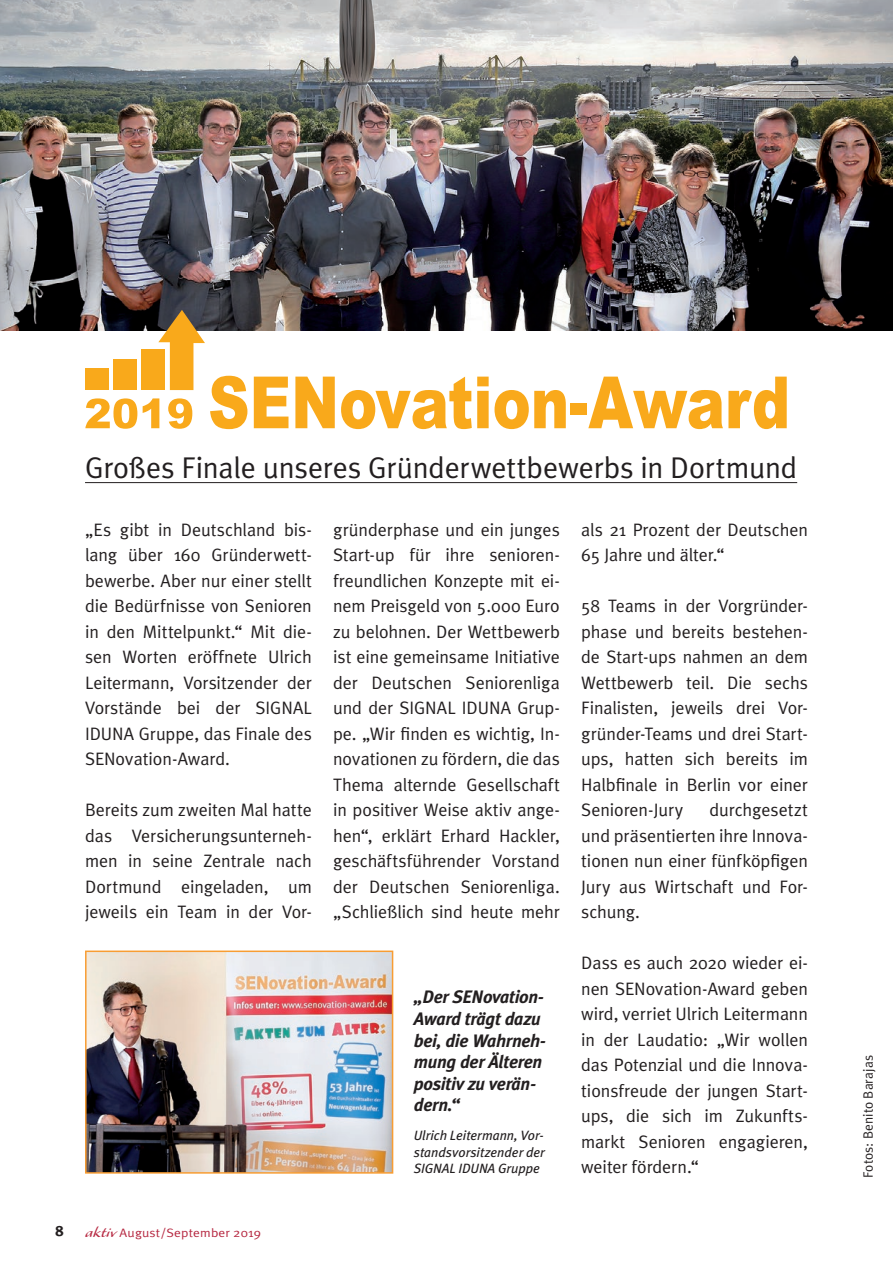
<style>
.page{position:relative;width:893px;height:1263px;background:#fff}
.page>*{position:absolute;margin:0;border:0;box-sizing:border-box;transform-origin:0 0}
.t1{font:30px "Meta Plus Normal";letter-spacing:-.005em;color:#231f20}
.t2{font:18px/25.5px "Meta Plus Normal";letter-spacing:-.005em;color:#231f20;text-align:justify}
.t3{font:italic 700 18px/21.6px "Meta Plus";letter-spacing:-.02em;color:#231f20}
.t4{font:700 15px "Meta Plus";color:#231f20}
.t5{font:italic 13.5px/16.2px "Meta Plus";color:#231f20;text-align:justify}
.t6{font:13.5px "Meta Plus Normal";letter-spacing:.005em;color:#231f20}
.t7{font:12.15px "Meta Plus Normal";letter-spacing:.01em;color:#b62841;scale:1.11 1}
.s1{font-family:"Alexa Std";font-size:16.2px}
</style>
<div class="page">
<img style="left:0;top:0;width:893px;height:330px">
<div style="left:141px;top:350px;width:24px;height:40px;background:#f9a91b"></div>
<div style="left:113px;top:360px;width:24px;height:30px;background:#f9a91b"></div>
<div style="left:85px;top:369px;width:24px;height:21px;background:#f9a91b"></div>
<svg style="left:254px;top:377px;width:34px;height:51px"></svg>
<svg style="left:295px;top:377px;width:40px;height:51px"></svg>
<svg style="left:341px;top:377px;width:225px;height:52px"></svg>
<div style="left:570px;top:404px;width:17px;height:11px;background:#f9a91b"></div>
<svg style="left:588px;top:377px;width:199px;height:52px"></svg>
<svg style="left:85px;top:398px;width:52px;height:31px"></svg>
<svg style="left:143px;top:310px;width:104px;height:119px"></svg>
<hr style="left:85px;top:482px;width:712px;height:1px;background:#231f20">
<img style="left:88px;top:953px;width:302px;height:218px">
<div style="left:85px;top:950px;width:308px;height:224px;border:2px solid #f89d33"></div>
<h1 class="t1" style="left:85px;top:451px;width:714px">Großes Finale unseres Gründerwettbewerbs in Dortmund</h1>
<p class="t2" style="left:85px;top:516px;width:228px">„Es gibt in Deutschland bis&shy;lang über 160 Gründerwett&shy;bewerbe. Aber nur einer stellt die Bedürfnisse von Senioren in den Mittelpunkt.“ Mit die&shy;sen Worten eröffnete Ulrich Leitermann, Vorsitzender der Vorstände bei der SIGNAL IDUNA Gruppe, das Finale des SENovation-Award.</p>
<p class="t2" style="left:85px;top:797px;width:228px">Bereits zum zweiten Mal hatte das Versicherungsunterneh&shy;men in seine Zentrale nach Dortmund eingeladen, um jeweils ein Team in der Vor-</p>
<p class="t4" style="left:55px;top:1222px;width:10px">8</p>
<p class="t7" style="left:85px;top:1225px;width:160px"><span class="s1">aktiv</span> August/September 2019</p>
<p class="t2" style="left:333px;top:516px;width:228px">gründerphase und ein junges Start-up für ihre senioren&shy;freundlichen Konzepte mit ei&shy;nem Preisgeld von 5.000 Euro zu belohnen. Der Wettbewerb ist eine gemeinsame Initiative der Deutschen Seniorenliga und der SIGNAL IDUNA Grup&shy;pe. „Wir finden es wichtig, In&shy;novationen zu fördern, die das Thema alternde Gesellschaft in positiver Weise aktiv ange&shy;hen“, erklärt Erhard Hackler, geschäftsführender Vorstand der Deutschen Seniorenliga. „Schließlich sind heute mehr</p>
<p class="t3" style="left:414px;top:986px;width:134px">„Der SENovation-<br>Award trägt dazu bei, die Wahrneh&shy;mung der Älteren positiv zu verän&shy;dern.“</p>
<p class="t5" style="left:414px;top:1127px;width:132px">Ulrich Leitermann, Vor&shy;standsvorsitzender der SIGNAL IDUNA Gruppe</p>
<p class="t2" style="left:581px;top:516px;width:228px">als 21 Prozent der Deutschen<br>65 Jahre und älter.“</p>
<p class="t2" style="left:581px;top:593px;width:228px">58 Teams in der Vorgründer&shy;phase und bereits bestehen&shy;de Start-ups nahmen an dem Wettbewerb teil. Die sechs Finalisten, jeweils drei Vor&shy;gründer-Teams und drei Start&shy;ups, hatten sich bereits im Halbfinale in Berlin vor einer Senioren-Jury</p>
<p class="t2" style="left:581px;top:797px;width:228px;text-indent:128px">durchgesetzt und präsentierten ihre Innova&shy;tionen nun einer fünfköpfigen Jury aus Wirtschaft und For&shy;schung.</p>
<p class="t2" style="left:581px;top:950px;width:228px">Dass es auch 2020 wieder ei&shy;nen SENovation-Award geben wird, verriet Ulrich Leitermann in der Laudatio: „Wir wollen das Potenzial und die Innova&shy;tionsfreude der jungen Start&shy;ups, die sich im Zukunfts&shy;markt Senioren engagieren, weiter fördern.“</p>
<p class="t6" style="left:860px;top:1178px;width:124px;rotate:-90deg">Fotos: Benito Barajas</p>
</div>
